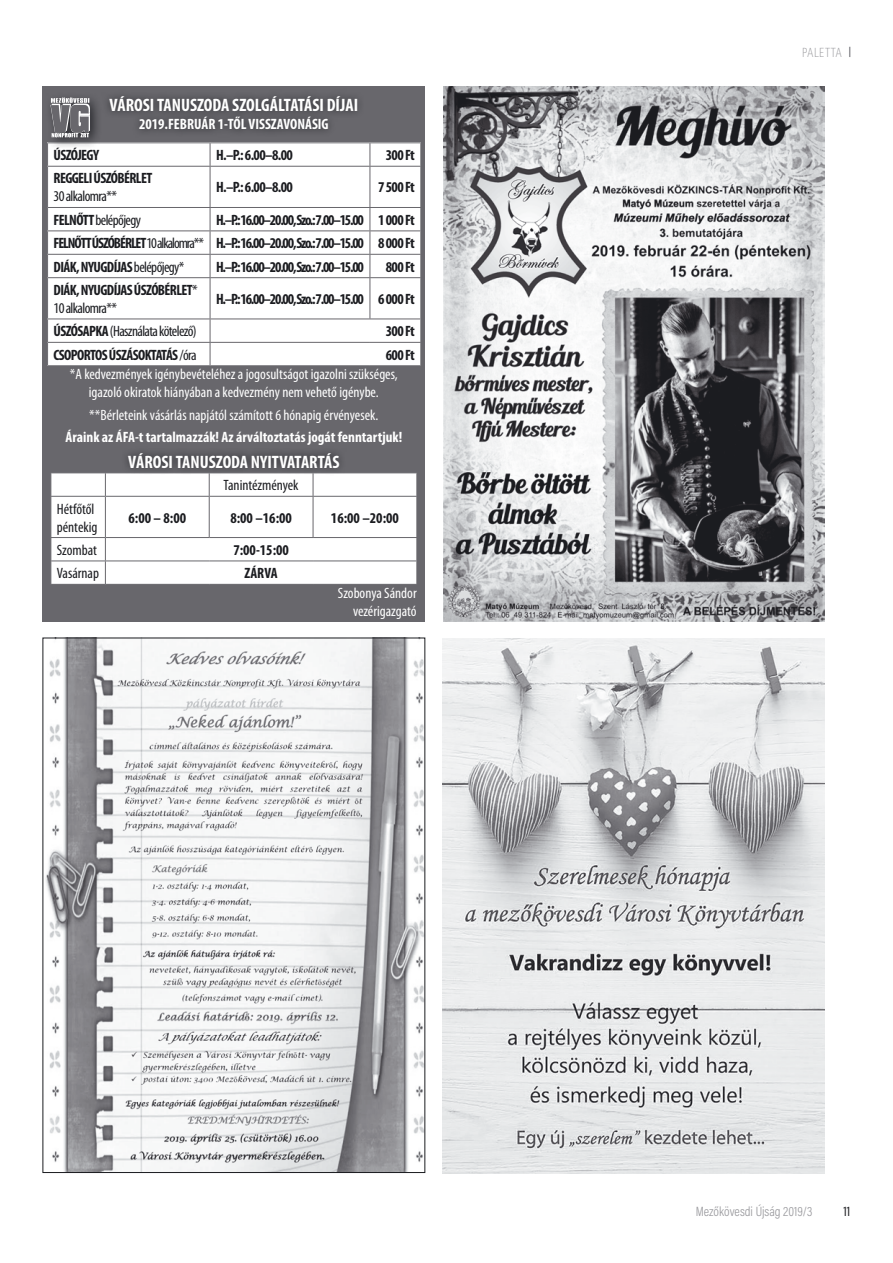
<style>
.page{position:relative;width:893px;height:1263px;background:#fff}
.page>*{position:absolute;margin:0;border:0;box-sizing:border-box;transform-origin:0 0}
.t1{font:700 condensed 18px "Myriad Pro";color:#fff}
.t2{font:700 condensed 15px/23.4px "Myriad Pro";letter-spacing:-.04em;color:#1b1c20;text-align:justify}
.t3{font:condensed 15px/18px "Myriad Pro";color:#fff;text-align:center}
.t4{font:700 condensed 15px "Myriad Pro";color:#fff}
.t5{font:700 condensed 15px "Myriad Pro";letter-spacing:-.08em;color:#1b1c20}
.t6{font:condensed 15px "Myriad Pro";letter-spacing:-.04em;color:#1b1c20}
.t7{font:condensed 15px/18px "Myriad Pro";letter-spacing:-.01em;color:#1b1c20}
.t8{font:300 13.5px "Acumin Pro Cond";color:#98989c}
.t9{font:200 13.5px "Ingra Cd";letter-spacing:.005em;color:#98989c}
.t10{font:13.5px "Acumin Pro Cond";color:#1b1c20}
.s1{font-weight:700}
.s2{font-weight:400}
</style>
<div class="page">
<div style="left:43px;top:86px;width:382px;height:535px;background:#68676c"></div>
<img style="left:46px;top:640px;width:377px;height:531px">
<img style="left:442px;top:638px;width:383px;height:536px">
<div style="left:47px;top:142px;width:374px;height:224px;background:#fff"></div>
<hr style="left:47px;top:142px;width:163px;height:1px;background:#68676c">
<hr style="left:210px;top:142px;width:160px;height:1px;background:#68676c">
<svg style="left:210px;top:143px;width:1px;height:23px"></svg>
<hr style="left:370px;top:142px;width:51px;height:1px;background:#68676c">
<svg style="left:370px;top:143px;width:1px;height:23px"></svg>
<svg style="left:420px;top:143px;width:1px;height:23px"></svg>
<hr style="left:47px;top:166px;width:163px;height:1px;background:#68676c">
<hr style="left:47px;top:167px;width:1px;height:40px;background:#68676c">
<hr style="left:210px;top:166px;width:160px;height:1px;background:#68676c">
<hr style="left:210px;top:167px;width:1px;height:40px;background:#68676c">
<hr style="left:370px;top:166px;width:51px;height:1px;background:#68676c">
<hr style="left:370px;top:167px;width:1px;height:40px;background:#68676c">
<hr style="left:420px;top:167px;width:1px;height:40px;background:#68676c">
<hr style="left:47px;top:207px;width:163px;height:1px;background:#68676c">
<hr style="left:210px;top:207px;width:160px;height:1px;background:#68676c">
<hr style="left:370px;top:207px;width:51px;height:1px;background:#68676c">
<hr style="left:47px;top:230px;width:163px;height:1px;background:#68676c">
<hr style="left:210px;top:230px;width:160px;height:1px;background:#68676c">
<hr style="left:370px;top:230px;width:51px;height:1px;background:#68676c">
<hr style="left:47px;top:254px;width:163px;height:1px;background:#68676c">
<svg style="left:47px;top:208px;width:1px;height:69px"></svg>
<hr style="left:210px;top:254px;width:160px;height:1px;background:#68676c">
<svg style="left:210px;top:208px;width:1px;height:69px"></svg>
<hr style="left:370px;top:254px;width:51px;height:1px;background:#68676c">
<svg style="left:370px;top:208px;width:1px;height:69px"></svg>
<svg style="left:420px;top:208px;width:1px;height:69px"></svg>
<hr style="left:47px;top:277px;width:163px;height:1px;background:#68676c">
<hr style="left:47px;top:278px;width:1px;height:41px;background:#68676c">
<hr style="left:210px;top:277px;width:160px;height:1px;background:#68676c">
<hr style="left:210px;top:278px;width:1px;height:41px;background:#68676c">
<hr style="left:370px;top:277px;width:51px;height:1px;background:#68676c">
<hr style="left:370px;top:278px;width:1px;height:41px;background:#68676c">
<hr style="left:420px;top:278px;width:1px;height:41px;background:#68676c">
<hr style="left:47px;top:319px;width:163px;height:1px;background:#68676c">
<hr style="left:210px;top:319px;width:160px;height:1px;background:#68676c">
<hr style="left:370px;top:319px;width:51px;height:1px;background:#68676c">
<hr style="left:47px;top:342px;width:163px;height:1px;background:#68676c">
<svg style="left:47px;top:319px;width:1px;height:46px"></svg>
<hr style="left:210px;top:342px;width:160px;height:1px;background:#68676c">
<svg style="left:210px;top:319px;width:1px;height:46px"></svg>
<hr style="left:370px;top:342px;width:51px;height:1px;background:#68676c">
<svg style="left:420px;top:319px;width:1px;height:46px"></svg>
<hr style="left:47px;top:365px;width:163px;height:1px;background:#68676c">
<hr style="left:210px;top:365px;width:160px;height:1px;background:#68676c">
<hr style="left:370px;top:365px;width:51px;height:1px;background:#68676c">
<div style="left:102px;top:89px;width:263px;height:49px;background:#1b1c20;opacity:.75"></div>
<svg style="left:51px;top:473px;width:366px;height:111px;background:#f8f8f8"></svg>
<div style="left:121px;top:445px;width:226px;height:31px;background:#1b1c20;opacity:.75"></div>
<div style="left:45px;top:92px;width:57px;height:57px;background:#1b1c20;opacity:.75"></div>
<svg style="left:47px;top:97px;width:43px;height:69px"></svg>
<img style="left:443px;top:86px;width:382px;height:535px">
<p class="t1" style="left:110px;top:94px;width:250px">VÁROSI TANUSZODA SZOLGÁLTATÁSI DÍJAI</p>
<p class="t4" style="left:139px;top:115px;width:191px">2019.FEBRUÁR 1-TŐL VISSZAVONÁSIG</p>
<p class="t2" style="left:54px;top:143px;width:47px">ÚSZÓJEGY</p>
<p class="t2" style="left:216px;top:143px;width:78px">H.–P.: 6.00–8.00</p>
<p class="t2" style="left:386px;top:143px;width:30px">300 Ft</p>
<p class="t2" style="left:54px;top:166px;width:100px">REGGELI ÚSZÓBÉRLET</p>
<p class="t6" style="left:54px;top:187px;width:65px">30 alkalomra**</p>
<p class="t2" style="left:216px;top:175px;width:78px">H.–P.: 6.00–8.00</p>
<p class="t2" style="left:378px;top:175px;width:38px">7 500 Ft</p>
<p class="t6" style="left:54px;top:211px;width:89px"><span class="s1">FELNŐTT</span> belépőjegy</p>
<p class="t2" style="left:54px;top:208px;width:363px;text-indent:162px">H.–P.: 16.00–20.00, Szo.: 7.00–15.00 1 000 Ft FELNŐTT ÚSZÓBÉRLET <span class="s2">10 alkalomra**</span> H.–P.: 16.00–20.00, Szo.: 7.00–15.00 8 000 Ft DIÁK, NYUGDÍJAS <span class="s2">belépőjegy*</span></p>
<p class="t5" style="left:216px;top:257px;width:149px">H.–P.: 16.00–20.00, Szo.: 7.00–15.00</p>
<p class="t2" style="left:386px;top:255px;width:30px">800 Ft</p>
<p class="t2" style="left:54px;top:281px;width:146px;line-height:18px">DIÁK, NYUGDÍJAS ÚSZÓBÉRLET<span class="s2">*<br>10 alkalomra**</span></p>
<p class="t5" style="left:216px;top:290px;width:200px">H.–P.: 16.00–20.00, Szo.: 7.00–15.00 6 000 Ft</p>
<p class="t6" style="left:54px;top:322px;width:145px"><span class="s1">ÚSZÓSAPKA</span> (Használata kötelező)</p>
<p class="t2" style="left:386px;top:319px;width:30px">300 Ft</p>
<p class="t2" style="left:54px;top:343px;width:145px">CSOPORTOS ÚSZÁSOKTATÁS <span class="s2">/óra</span></p>
<p class="t2" style="left:386px;top:343px;width:30px">600 Ft</p>
<p class="t3" style="left:70px;top:365px;width:329px">*A kedvezmények igénybevételéhez a jogosultságot igazolni szükséges, igazoló okiratok hiányában a kedvezmény nem vehető igénybe.</p>
<p class="t3" style="left:89px;top:406px;width:291px">**Bérleteink vásárlás napjától számított 6 hónapig érvényesek.</p>
<p class="t4" style="left:66px;top:428px;width:338px">Áraink az ÁFA-t tartalmazzák! Az árváltoztatás jogát fenntartjuk!</p>
<p class="t7" style="left:224px;top:476px;width:76px">Tanintézmények</p>
<p class="t7" style="left:57px;top:499px;width:42px">Hétfőtől péntekig</p>
<p class="t2" style="left:129px;top:505px;width:59px">6:00 – 8:00</p>
<p class="t2" style="left:230px;top:505px;width:63px">8:00 –16:00</p>
<p class="t2" style="left:331px;top:505px;width:69px">16:00 –20:00</p>
<p class="t7" style="left:57px;top:541px;width:42px">Szombat</p>
<p class="t2" style="left:233px;top:538px;width:57px">7:00-15:00</p>
<p class="t7" style="left:57px;top:564px;width:44px">Vasárnap</p>
<p class="t2" style="left:244px;top:561px;width:35px">ZÁRVA</p>
<p class="t1" style="left:128px;top:451px;width:213px">VÁROSI TANUSZODA NYITVATARTÁS</p>
<p class="t3" style="left:338px;top:584px;width:80px;text-align:right">Szobonya Sándor vezérigazgató</p>
<p class="t9" style="left:802px;top:44px;width:41px">PALETTA</p>
<p class="t8" style="left:696px;top:1202px;width:118px">Mezőkövesdi Újság 2019/3</p>
<p class="t10" style="left:843px;top:1202px;width:8px">11</p>
</div>
